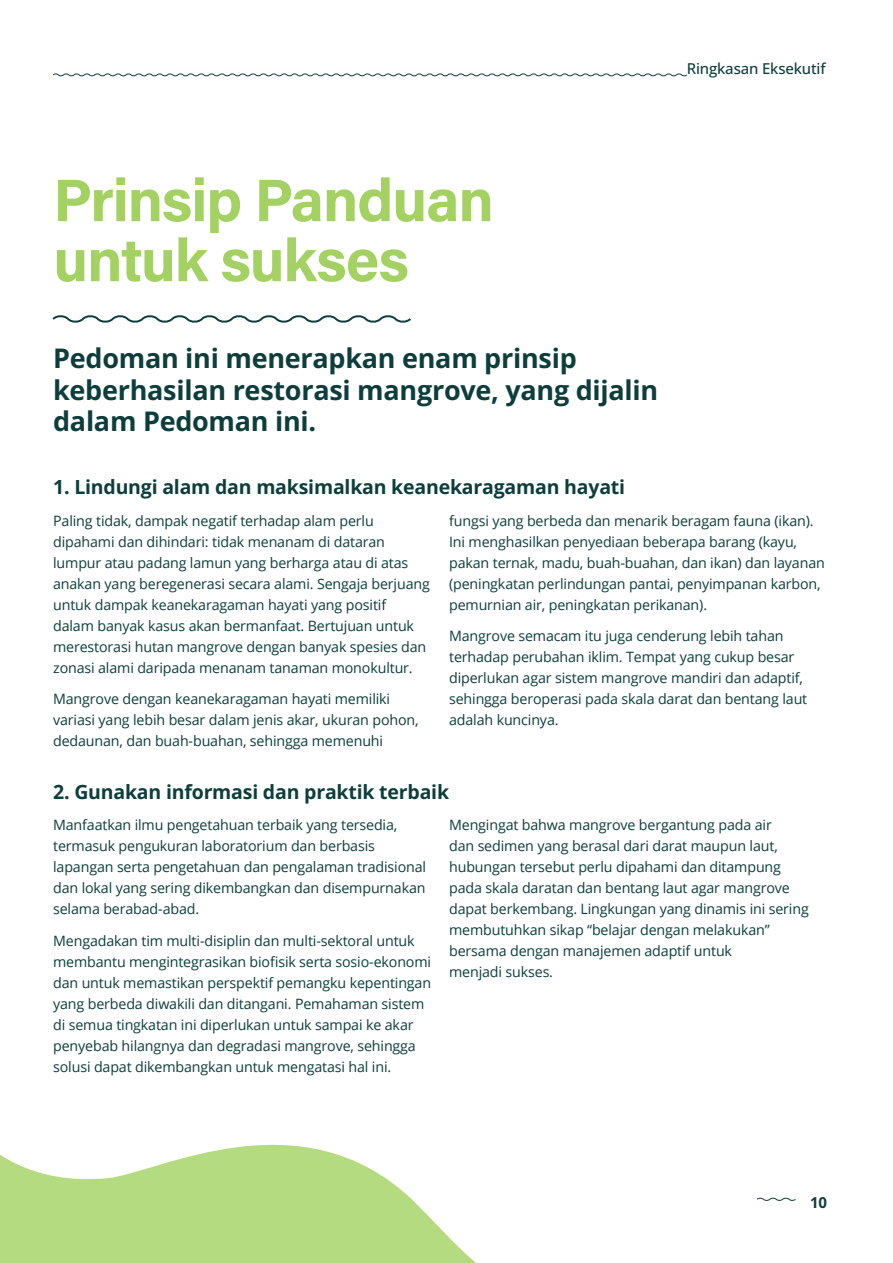
<style>
.page{position:relative;width:893px;height:1263px;background:#fff}
.page>*{position:absolute;margin:0;border:0;box-sizing:border-box;transform-origin:0 0}
.t1{font:700 60px/60px "Acumin Pro";letter-spacing:-.02em;color:#a3d162}
.t2{font:700 27px/31.5px "Open Sans";letter-spacing:-.01em;color:#0d3e3c}
.t3{font:700 19.5px "Open Sans";letter-spacing:-.01em;color:#0d3e3c}
.t4{font:500 15px "Open Sans";letter-spacing:-.01em;color:#0d3e3c}
.t5{font:700 15px "Open Sans";color:#0d3e3c}
.t6{font:14.25px/21px "Open Sans";letter-spacing:-.01em;color:#0d3e3c}
</style>
<div class="page">
<svg style="left:52px;top:315px;width:359px;height:8px"></svg>
<svg style="left:0;top:1144px;width:476px;height:119px;fill:#b5db81"></svg>
<svg style="left:756px;top:1197px;width:40px;height:4px"></svg>
<svg style="left:53px;top:73px;width:634px;height:4px"></svg>
<p class="t4" style="left:687px;top:58px;width:140px">Ringkasan Eksekutif</p>
<h1 class="t1" style="left:53px;top:168px;width:442px">Prinsip Panduan untuk sukses</h1>
<h2 class="t2" style="left:53px;top:342px;width:607px">Pedoman ini menerapkan enam prinsip keberhasilan restorasi mangrove, yang dijalin dalam Pedoman ini.</h2>
<h3 class="t3" style="left:53px;top:473px;width:573px">1. Lindungi alam dan maksimalkan keanekaragaman hayati</h3>
<p class="t6" style="left:53px;top:510px;width:378px">Paling tidak, dampak negatif terhadap alam perlu dipahami dan dihindari: tidak menanam di dataran lumpur atau padang lamun yang berharga atau di atas anakan yang beregenerasi secara alami. Sengaja berjuang untuk dampak keanekaragaman hayati yang positif dalam banyak kasus akan bermanfaat. Bertujuan untuk merestorasi hutan mangrove dengan banyak spesies dan zonasi alami daripada menanam tanaman monokultur.</p>
<p class="t6" style="left:53px;top:688px;width:367px">Mangrove dengan keanekaragaman hayati memiliki variasi yang lebih besar dalam jenis akar, ukuran pohon, dedaunan, dan buah-buahan, sehingga memenuhi</p>
<p class="t6" style="left:449px;top:510px;width:377px">fungsi yang berbeda dan menarik beragam fauna (ikan).<br>Ini menghasilkan penyediaan beberapa barang (kayu, pakan ternak, madu, buah-buahan, dan ikan) dan layanan (peningkatan perlindungan pantai, penyimpanan karbon, pemurnian air, peningkatan perikanan).</p>
<p class="t6" style="left:449px;top:625px;width:360px">Mangrove semacam itu juga cenderung lebih tahan terhadap perubahan iklim. Tempat yang cukup besar diperlukan agar sistem mangrove mandiri dan adaptif, sehingga beroperasi pada skala darat dan bentang laut adalah kuncinya.</p>
<h3 class="t3" style="left:53px;top:778px;width:397px">2. Gunakan informasi dan praktik terbaik</h3>
<p class="t6" style="left:53px;top:814px;width:374px">Manfaatkan ilmu pengetahuan terbaik yang tersedia, termasuk pengukuran laboratorium dan berbasis lapangan serta pengetahuan dan pengalaman tradisional dan lokal yang sering dikembangkan dan disempurnakan selama berabad-abad.</p>
<p class="t6" style="left:53px;top:930px;width:379px">Mengadakan tim multi-disiplin dan multi-sektoral untuk membantu mengintegrasikan biofisik serta sosio-ekonomi dan untuk memastikan perspektif pemangku kepentingan yang berbeda diwakili dan ditangani. Pemahaman sistem di semua tingkatan ini diperlukan untuk sampai ke akar penyebab hilangnya dan degradasi mangrove, sehingga solusi dapat dikembangkan untuk mengatasi hal ini.</p>
<p class="t6" style="left:449px;top:814px;width:361px">Mengingat bahwa mangrove bergantung pada air<br>dan sedimen yang berasal dari darat maupun laut, hubungan tersebut perlu dipahami dan ditampung pada skala daratan dan bentang laut agar mangrove dapat berkembang. Lingkungan yang dinamis ini sering membutuhkan sikap “belajar dengan melakukan” bersama dengan manajemen adaptif untuk<br>menjadi sukses.</p>
<p class="t5" style="left:810px;top:1192px;width:19px">10</p>
</div>
